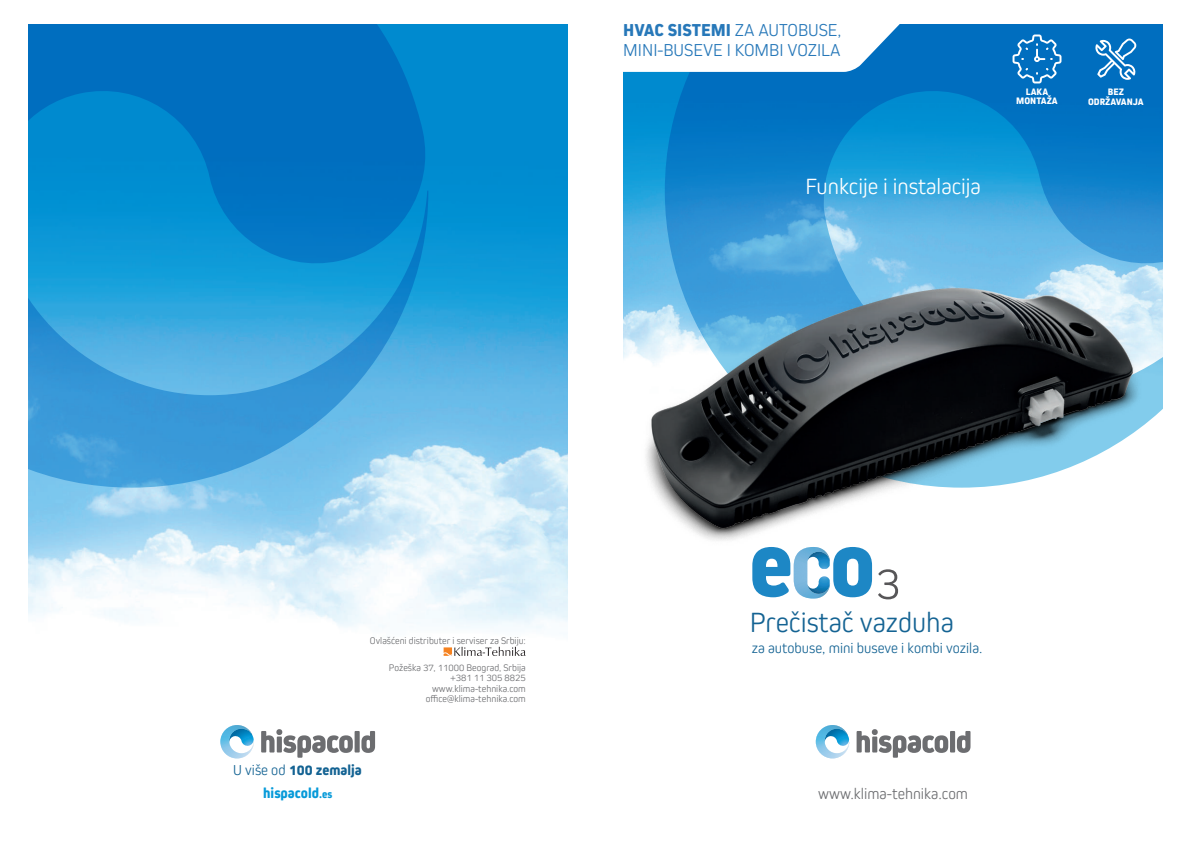
<style>
.page{position:relative;width:1191px;height:842px;background:#fff}
.page>*{position:absolute;margin:0;border:0;box-sizing:border-box;transform-origin:0 0}
.t1{font:300 28.9px "Kiro";color:#146393}
.t2{font:300 22.9px "Kiro";color:#fff}
.t3{font:300 18px/20px "Kiro";color:#2778b9}
.t4{font:300 16px "Kiro";color:#6c6d70}
.t5{font:300 15px "Kiro";color:#146393}
.t6{font:800 15px "Kiro";color:#146393}
.t7{font:800 15px "Kiro";color:#069ad9}
.t8{font:300 10px/10.3px "Kiro";color:#6c6d70;text-align:right}
.t9{font:800 9.8px/9.2px "Kiro";color:#fff;text-align:center}
.s1{font-weight:800}
.s2{font-weight:300}
.s3{font-size:11.5px}
</style>
<div class="page">
<img style="left:624px;top:72px;width:275px;height:528px">
<svg style="left:665px;top:25px;width:497px;height:234px;background:#1d8bcf"></svg>
<img style="left:28px;top:25px;width:539px;height:622px">
<svg style="left:28px;top:25px;width:400px;height:463px;background:#2190d2"></svg>
<img style="left:624px;top:259px;width:539px;height:293px">
<svg style="left:856px;top:729px;width:114px;height:29px"></svg>
<svg style="left:815px;top:725px;width:35px;height:33px"></svg>
<svg style="left:261px;top:729px;width:114px;height:29px"></svg>
<svg style="left:220px;top:725px;width:34px;height:33px"></svg>
<svg style="left:623px;top:24px;width:297px;height:48px"></svg>
<svg style="left:1012px;top:35px;width:49px;height:48px;background:#2d87ca"></svg>
<svg style="left:1094px;top:39px;width:42px;height:41px"></svg>
<svg style="left:752px;top:547px;width:120px;height:51px"></svg>
<svg style="left:878px;top:569px;width:20px;height:30px"></svg>
<svg style="left:443px;top:647px;width:83px;height:9px"></svg>
<h3 class="t3" style="left:623px;top:19px;width:220px"><span class="s1">HVAC SISTEMI</span> ZA AUTOBUSE,<br>MINI-BUSEVE I KOMBI VOZILA</h3>
<h2 class="t2" style="left:805px;top:173px;width:177px">Funkcije i instalacija</h2>
<p class="t9" style="left:1016px;top:87px;width:43px">LAKA<br>MONTAŽA</p>
<p class="t9" style="left:1088px;top:87px;width:57px">BEZ<br>ODRŽAVANJA</p>
<p class="t8" style="left:370px;top:635px;width:157px">Ovlašćeni distributer i serviser za Srbiju:</p>
<p class="t8" style="left:389px;top:662px;width:138px">Požeška 37, 11000 Beograd, Srbija +381 11 305 8825 www.klima-tehnika.com office@klima-tehnika.com</p>
<h3 class="t6" style="left:233px;top:762px;width:130px"><span class="s2">U više od</span> 100 zemalja</h3>
<h3 class="t7" style="left:263px;top:785px;width:71px">hispacold<span class="s3">.es</span></h3>
<h1 class="t1" style="left:750px;top:606px;width:205px">Prečistač vazduha</h1>
<h3 class="t5" style="left:751px;top:639px;width:232px">za autobuse, mini buseve i kombi vozila.</h3>
<h3 class="t4" style="left:818px;top:785px;width:151px">www.klima-tehnika.com</h3>
</div>
